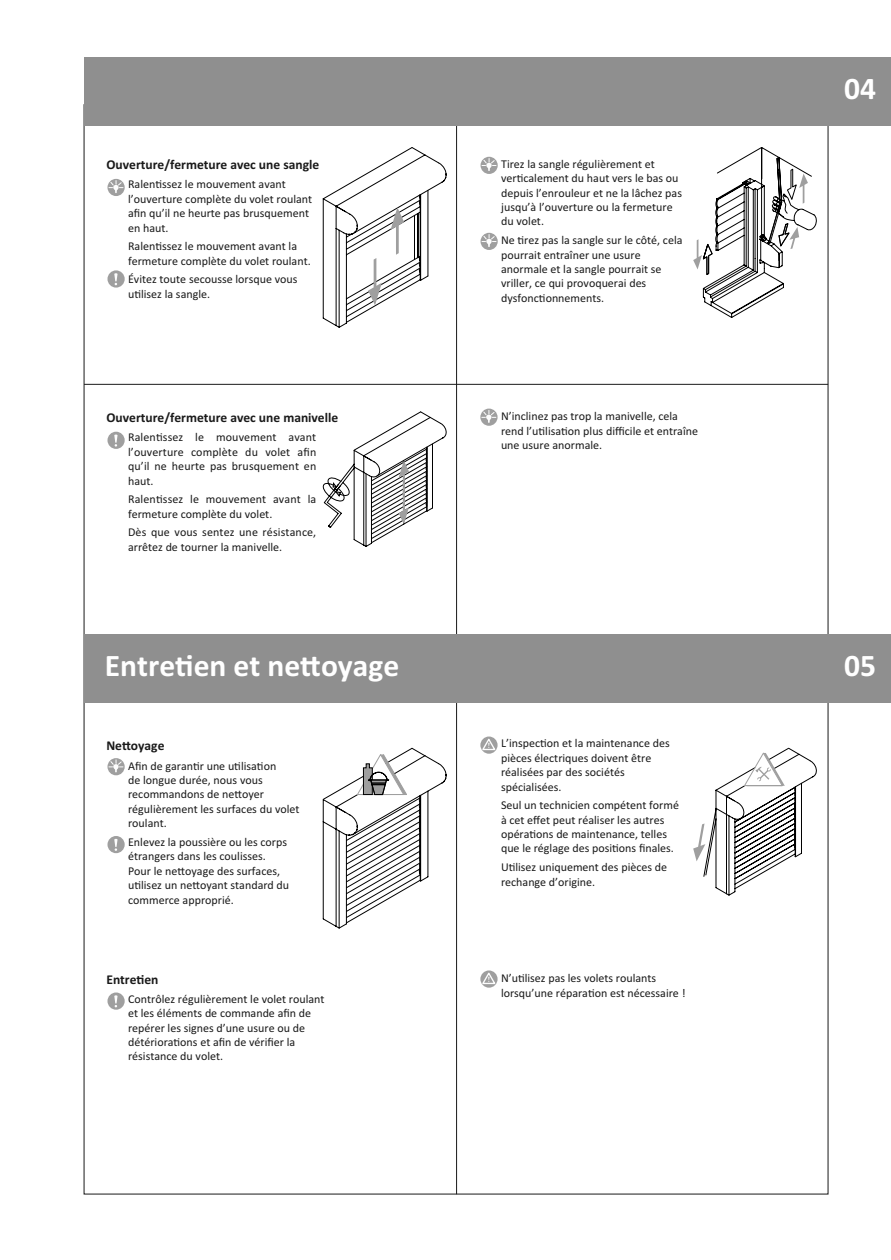
<style>
.page{position:relative;width:891px;height:1260px;background:#fff}
.page>*{position:absolute;margin:0;border:0;box-sizing:border-box;transform-origin:0 0}
.t1{font:700 31.5px "Calibri";color:#fff}
.t2{font:700 13.5px "Calibri";color:#191919}
.t3{font:12px/14.4px "Calibri";color:#191919}
</style>
<div class="page">
<hr style="left:456px;top:122px;width:1px;height:1072px;background:#191919">
<div style="left:84px;top:57px;width:806px;height:68px;background:#8f8f8f"></div>
<div style="left:84px;top:634px;width:806px;height:68px;background:#8f8f8f"></div>
<svg style="left:323px;top:147px;width:123px;height:181px"></svg>
<svg style="left:693px;top:747px;width:123px;height:148px"></svg>
<svg style="left:323px;top:411px;width:123px;height:136px"></svg>
<svg style="left:323px;top:747px;width:123px;height:181px"></svg>
<svg style="left:693px;top:147px;width:123px;height:171px"></svg>
<svg style="left:107px;top:758px;width:18px;height:17px"></svg>
<svg style="left:109px;top:760px;width:14px;height:12px"></svg>
<div style="left:107px;top:836px;width:18px;height:17px;background:#9f9f9f;border-radius:50%"></div>
<svg style="left:114px;top:839px;width:3px;height:12px"></svg>
<div style="left:480px;top:736px;width:17px;height:17px;background:#9f9f9f;border-radius:50%"></div>
<svg style="left:480px;top:737px;width:17px;height:14px"></svg>
<div style="left:480px;top:970px;width:17px;height:17px;background:#9f9f9f;border-radius:50%"></div>
<svg style="left:480px;top:971px;width:17px;height:14px"></svg>
<svg style="left:107px;top:179px;width:18px;height:17px"></svg>
<svg style="left:109px;top:180px;width:14px;height:13px"></svg>
<div style="left:107px;top:270px;width:18px;height:17px;background:#9f9f9f;border-radius:50%"></div>
<svg style="left:114px;top:273px;width:3px;height:12px"></svg>
<div style="left:107px;top:432px;width:18px;height:17px;background:#9f9f9f;border-radius:50%"></div>
<svg style="left:114px;top:434px;width:3px;height:12px"></svg>
<svg style="left:480px;top:157px;width:17px;height:17px"></svg>
<svg style="left:482px;top:158px;width:14px;height:13px"></svg>
<svg style="left:480px;top:233px;width:17px;height:17px"></svg>
<svg style="left:482px;top:234px;width:14px;height:13px"></svg>
<svg style="left:480px;top:408px;width:17px;height:18px"></svg>
<svg style="left:481px;top:410px;width:14px;height:13px"></svg>
<hr style="left:84px;top:384px;width:743px;height:1px;background:#191919">
<div style="left:107px;top:992px;width:18px;height:17px;background:#9f9f9f;border-radius:50%"></div>
<svg style="left:114px;top:995px;width:3px;height:12px"></svg>
<p class="t2" style="left:106px;top:156px;width:214px">Ouverture/fermeture avec une sangle</p>
<p class="t3" style="left:128px;top:177px;width:186px">Ralentissez le mouvement avant l’ouverture complète du volet roulant afin qu’il ne heurte pas brusquement en haut.</p>
<p class="t3" style="left:128px;top:239px;width:184px">Ralentissez le mouvement avant la fermeture complète du volet roulant.</p>
<p class="t3" style="left:128px;top:272px;width:171px">Évitez toute secousse lorsque vous utilisez la sangle.</p>
<p class="t2" style="left:106px;top:409px;width:233px">Ouverture/fermeture avec une manivelle</p>
<p class="t3" style="left:128px;top:430px;width:190px;text-align:justify">Ralentissez le mouvement avant l’ouverture complète du volet afin qu’il ne heurte pas brusquement en haut.</p>
<p class="t3" style="left:128px;top:492px;width:190px">Ralentissez le mouvement avant la fermeture complète du volet.</p>
<p class="t3" style="left:128px;top:525px;width:190px">Dès que vous sentez une résistance, arrêtez de tourner la manivelle.</p>
<p class="t3" style="left:501px;top:156px;width:182px">Tirez la sangle régulièrement et verticalement du haut vers le bas ou depuis l’enrouleur et ne la lâchez pas jusqu’à l’ouverture ou la fermeture du volet.</p>
<p class="t3" style="left:501px;top:233px;width:183px">Ne tirez pas la sangle sur le côté, cela pourrait entraîner une usure anormale et la sangle pourrait se vriller, ce qui provoquerai des dysfonctionnements.</p>
<p class="t3" style="left:501px;top:409px;width:198px">N’inclinez pas trop la manivelle, cela rend l’utilisation plus difficile et entraîne une usure anormale.</p>
<h1 class="t1" style="left:843px;top:70px;width:33px">04</h1>
<h1 class="t1" style="left:105px;top:646px;width:296px">Entretien et nettoyage</h1>
<h1 class="t1" style="left:843px;top:646px;width:33px">05</h1>
<p class="t2" style="left:106px;top:737px;width:60px">Nettoyage</p>
<p class="t3" style="left:128px;top:758px;width:173px">Afin de garantir une utilisation<br>de longue durée, nous vous recommandons de nettoyer régulièrement les surfaces du volet roulant.</p>
<p class="t3" style="left:128px;top:834px;width:162px">Enlevez la poussière ou les corps étrangers dans les coulisses.<br>Pour le nettoyage des surfaces, utilisez un nettoyant standard du commerce approprié.</p>
<p class="t2" style="left:106px;top:971px;width:54px">Entretien</p>
<p class="t3" style="left:128px;top:991px;width:198px">Contrôlez régulièrement le volet roulant et les éléments de commande afin de repérer les signes d’une usure ou de détériorations et afin de vérifier la résistance du volet.</p>
<p class="t3" style="left:501px;top:736px;width:170px">L’inspection et la maintenance des pièces électriques doivent être réalisées par des sociétés spécialisées.</p>
<p class="t3" style="left:501px;top:798px;width:179px">Seul un technicien compétent formé à cet effet peut réaliser les autres opérations de maintenance, telles que le réglage des positions finales.</p>
<p class="t3" style="left:501px;top:859px;width:167px">Utilisez uniquement des pièces de rechange d’origine.</p>
<p class="t3" style="left:501px;top:971px;width:186px">N’utilisez pas les volets roulants lorsqu’une réparation est nécessaire !</p>
</div>
